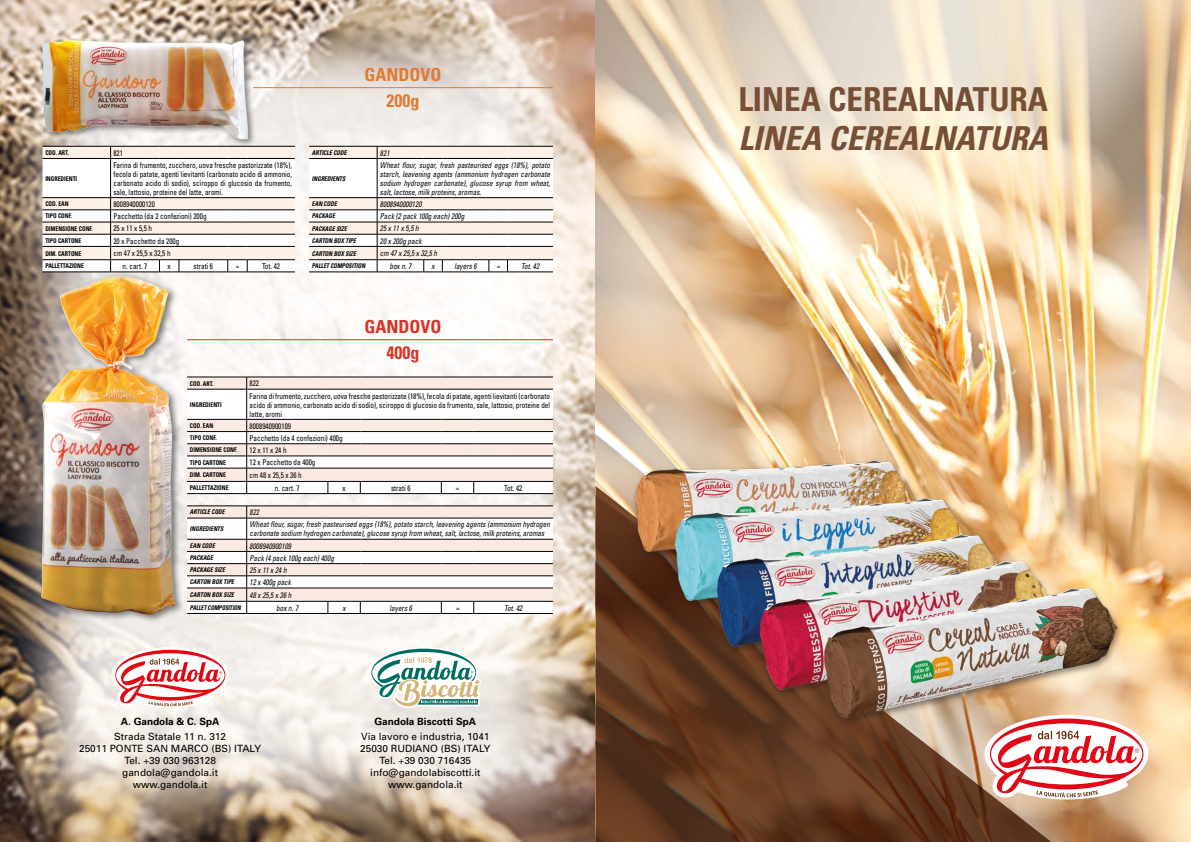
<style>
.page{position:relative;width:1191px;height:842px;background:#fff}
.page>*{position:absolute;margin:0;border:0;box-sizing:border-box;transform-origin:0 0}
.t1{font:700 condensed 33px "Univers";color:#774f37}
.t2{font:italic 700 condensed 33px "Univers";color:#774f37}
.t3{font:700 condensed 18px/26px "Univers";color:#e07b34;text-align:center}
.t4{font:700 condensed 18px/26px "Univers";color:#d73526;text-align:center}
.t5{font:10px/12px "Univers";color:#000;text-align:center}
.t6{font:700 10px "Univers";color:#000}
.t7{font:condensed 8px/9px "Univers";color:#000;text-align:justify;scale:.9 1}
.t8{font:italic condensed 8px/9px "Univers";color:#000;text-align:justify;scale:.9 1}
.t9{font:700 condensed 6.5px "Univers";color:#000;scale:.9 1}
.t10{font:italic 700 condensed 6.5px "Univers";color:#000;scale:.9 1}
.t11{font:italic 700 condensed 6.5px "Univers";color:#000;scale:.86 1}
</style>
<div class="page">
<img style="left:0;top:0;width:595px;height:842px">
<img style="left:595px;top:0;width:596px;height:486px">
<hr style="left:253px;top:87px;width:300px;height:1px;background:#e07b34">
<svg style="left:43px;top:146px;width:252px;height:127px"></svg>
<hr style="left:247px;top:272px;width:48px;height:1px;background:#000">
<svg style="left:309px;top:146px;width:244px;height:127px"></svg>
<hr style="left:507px;top:272px;width:46px;height:1px;background:#000">
<svg style="left:595px;top:486px;width:596px;height:356px;background:#8e6645"></svg>
<img style="left:633px;top:451px;width:492px;height:276px">
<svg style="left:984px;top:715px;width:164px;height:85px"></svg>
<div style="left:38px;top:272px;width:146px;height:352px;background:#000;opacity:.5"></div>
<img style="left:41px;top:275px;width:135px;height:340px">
<div style="left:40px;top:37px;width:217px;height:110px;background:#000;opacity:.5"></div>
<img style="left:43px;top:33px;width:209px;height:110px">
<hr style="left:187px;top:339px;width:366px;height:1px;background:#d73526">
<svg style="left:187px;top:377px;width:366px;height:116px"></svg>
<hr style="left:187px;top:493px;width:60px;height:1px;background:#000">
<hr style="left:247px;top:493px;width:81px;height:1px;background:#000">
<hr style="left:328px;top:493px;width:32px;height:1px;background:#000">
<hr style="left:360px;top:493px;width:81px;height:1px;background:#000">
<hr style="left:441px;top:493px;width:33px;height:1px;background:#000">
<hr style="left:474px;top:493px;width:79px;height:1px;background:#000">
<svg style="left:187px;top:506px;width:366px;height:107px"></svg>
<hr style="left:187px;top:613px;width:60px;height:1px;background:#000">
<hr style="left:247px;top:613px;width:81px;height:1px;background:#000">
<hr style="left:328px;top:613px;width:32px;height:1px;background:#000">
<hr style="left:360px;top:613px;width:81px;height:1px;background:#000">
<hr style="left:441px;top:613px;width:33px;height:1px;background:#000">
<hr style="left:474px;top:613px;width:79px;height:1px;background:#000">
<svg style="left:370px;top:647px;width:111px;height:61px"></svg>
<svg style="left:111px;top:647px;width:118px;height:61px"></svg>
<p class="t9" style="left:45px;top:149px;width:28px">COD. ART.</p>
<p class="t7" style="left:113px;top:148px;width:12px">821</p>
<p class="t9" style="left:45px;top:174px;width:37px">INGREDIENTI</p>
<p class="t7" style="left:113px;top:160px;width:200px">Farina di frumento, zucchero, uova fresche pastorizzate (18%), fecola di patate, agenti lievitanti (carbonato acido di ammonio, carbonato acido di sodio), sciroppo di glucosio da frumento, sale, lattosio, proteine del latte, aromi.</p>
<p class="t9" style="left:45px;top:200px;width:27px">COD. EAN</p>
<p class="t7" style="left:113px;top:199px;width:48px">8008940000120</p>
<p class="t9" style="left:45px;top:212px;width:31px">TIPO CONF.</p>
<p class="t7" style="left:113px;top:212px;width:105px">Pacchetto (da 2 confezioni) 200g</p>
<p class="t9" style="left:45px;top:224px;width:54px">DIMENSIONE CONF.</p>
<p class="t7" style="left:113px;top:224px;width:45px">25 x 11 x 5,5 h</p>
<p class="t9" style="left:45px;top:237px;width:42px">TIPO CARTONE</p>
<p class="t7" style="left:113px;top:236px;width:75px">20 x Pacchetto da 200g</p>
<p class="t9" style="left:45px;top:249px;width:42px">DIM. CARTONE</p>
<p class="t7" style="left:113px;top:249px;width:65px">cm 47 x 25,5 x 32,5 h</p>
<p class="t9" style="left:45px;top:262px;width:44px">PALLETTAZIONE</p>
<p class="t7" style="left:123px;top:261px;width:29px">n. cart. 7</p>
<p class="t7" style="left:168px;top:261px;width:5px">x</p>
<p class="t7" style="left:193px;top:261px;width:23px">strati 6</p>
<p class="t7" style="left:236px;top:261px;width:5px">=</p>
<p class="t7" style="left:262px;top:261px;width:22px">Tot. 42</p>
<h2 class="t3" style="left:364px;top:61px;width:79px">GANDOVO<br>200g</h2>
<p class="t10" style="left:312px;top:149px;width:40px">ARTICLE CODE</p>
<p class="t8" style="left:380px;top:148px;width:12px">821</p>
<p class="t10" style="left:312px;top:174px;width:39px">INGREDIENTS</p>
<p class="t8" style="left:380px;top:160px;width:190px">Wheat flour, sugar, fresh pasteurised eggs (18%), potato starch, leavening agents (ammonium hydrogen carbonate sodium hydrogen carbonate), glucose syrup from wheat, salt, lactose, milk proteins, aromas.</p>
<p class="t10" style="left:312px;top:200px;width:29px">EAN CODE</p>
<p class="t8" style="left:380px;top:199px;width:48px">8008940000120</p>
<p class="t10" style="left:312px;top:212px;width:27px">PACKAGE</p>
<p class="t8" style="left:380px;top:212px;width:95px">Pack (2 pack 100g each) 200g</p>
<p class="t10" style="left:312px;top:224px;width:41px">PACKAGE SIZE</p>
<p class="t8" style="left:380px;top:224px;width:45px">25 x 11 x 5,5 h</p>
<p class="t10" style="left:312px;top:237px;width:51px">CARTON BOX TIPE</p>
<p class="t8" style="left:380px;top:236px;width:48px">20 x 200g pack</p>
<p class="t10" style="left:312px;top:249px;width:51px">CARTON BOX SIZE</p>
<p class="t8" style="left:380px;top:249px;width:65px">cm 47 x 25,5 x 32,5 h</p>
<p class="t10" style="left:312px;top:262px;width:61px">PALLET COMPOSITION</p>
<p class="t8" style="left:389px;top:261px;width:26px">box n. 7</p>
<p class="t8" style="left:431px;top:261px;width:5px">x</p>
<p class="t8" style="left:454px;top:261px;width:26px">layers 6</p>
<p class="t8" style="left:496px;top:261px;width:5px">=</p>
<p class="t8" style="left:521px;top:261px;width:22px">Tot. 42</p>
<h2 class="t4" style="left:364px;top:313px;width:79px">GANDOVO<br>400g</h2>
<p class="t9" style="left:190px;top:379px;width:28px">COD. ART.</p>
<p class="t7" style="left:249px;top:379px;width:12px">822</p>
<p class="t9" style="left:190px;top:400px;width:37px">INGREDIENTI</p>
<p class="t7" style="left:249px;top:391px;width:335px">Farina di frumento, zucchero, uova fresche pastorizzate (18%), fecola di patate, agenti lievitanti (carbonato acido di ammonio, carbonato acido di sodio), sciroppo di glucosio da frumento, sale, lattosio, proteine del latte, aromi</p>
<p class="t9" style="left:190px;top:422px;width:27px">COD. EAN</p>
<p class="t7" style="left:249px;top:421px;width:48px">8008940900109</p>
<p class="t9" style="left:190px;top:434px;width:31px">TIPO CONF.</p>
<p class="t7" style="left:249px;top:433px;width:105px">Pacchetto (da 4 confezioni) 400g</p>
<p class="t9" style="left:190px;top:446px;width:54px">DIMENSIONE CONF.</p>
<p class="t7" style="left:249px;top:445px;width:43px">12 x 11 x 24 h</p>
<p class="t9" style="left:190px;top:458px;width:42px">TIPO CARTONE</p>
<p class="t7" style="left:249px;top:458px;width:75px">12 x Pacchetto da 400g</p>
<p class="t9" style="left:190px;top:471px;width:42px">DIM. CARTONE</p>
<p class="t7" style="left:249px;top:470px;width:60px">cm 48 x 25,5 x 36 h</p>
<p class="t9" style="left:190px;top:484px;width:44px">PALLETTAZIONE</p>
<p class="t7" style="left:275px;top:483px;width:29px">n. cart. 7</p>
<p class="t7" style="left:342px;top:483px;width:5px">x</p>
<p class="t7" style="left:391px;top:483px;width:23px">strati 6</p>
<p class="t7" style="left:456px;top:483px;width:6px">=</p>
<p class="t7" style="left:504px;top:483px;width:22px">Tot. 42</p>
<p class="t10" style="left:190px;top:508px;width:40px">ARTICLE CODE</p>
<p class="t8" style="left:249px;top:508px;width:12px">822</p>
<p class="t10" style="left:190px;top:525px;width:39px">INGREDIENTS</p>
<p class="t8" style="left:249px;top:520px;width:335px">Wheat flour, sugar, fresh pasteurised eggs (18%), potato starch, leavening agents (ammonium hydrogen carbonate sodium hydrogen carbonate), glucose syrup from wheat, salt, lactose, milk proteins, aromas</p>
<p class="t10" style="left:190px;top:541px;width:29px">EAN CODE</p>
<p class="t8" style="left:249px;top:541px;width:48px">8008940900109</p>
<p class="t10" style="left:190px;top:554px;width:27px">PACKAGE</p>
<p class="t8" style="left:249px;top:553px;width:95px">Pack (4 pack 100g each) 400g</p>
<p class="t10" style="left:190px;top:566px;width:41px">PACKAGE SIZE</p>
<p class="t8" style="left:249px;top:565px;width:43px">25 x 11 x 24 h</p>
<p class="t10" style="left:190px;top:578px;width:51px">CARTON BOX TIPE</p>
<p class="t8" style="left:249px;top:578px;width:48px">12 x 400g pack</p>
<p class="t10" style="left:190px;top:591px;width:51px">CARTON BOX SIZE</p>
<p class="t8" style="left:249px;top:590px;width:48px">48 x 25,5 x 36 h</p>
<p class="t11" style="left:190px;top:604px;width:61px">PALLET COMPOSITION</p>
<p class="t8" style="left:276px;top:603px;width:26px">box n. 7</p>
<p class="t8" style="left:342px;top:603px;width:5px">x</p>
<p class="t8" style="left:389px;top:603px;width:26px">layers 6</p>
<p class="t8" style="left:456px;top:603px;width:5px">=</p>
<p class="t8" style="left:504px;top:603px;width:22px">Tot. 42</p>
<p class="t6" style="left:121px;top:715px;width:100px">A. Gandola &amp; C. SpA</p>
<p class="t5" style="left:79px;top:730px;width:183px">Strada Statale 11 n. 312<br>25011 PONTE SAN MARCO (BS) ITALY<br>Tel. +39 030 963128 gandola@gandola.it<br>www.gandola.it</p>
<p class="t6" style="left:374px;top:715px;width:103px">Gandola Biscotti SpA</p>
<p class="t5" style="left:360px;top:730px;width:132px">Via lavoro e industria, 1041<br>25030 RUDIANO (BS) ITALY<br>Tel. +39 030 716435 info@gandolabiscotti.it www.gandola.it</p>
<h1 class="t1" style="left:738px;top:79px;width:311px">LINEA CEREALNATURA</h1>
<h1 class="t2" style="left:738px;top:118px;width:311px">LINEA CEREALNATURA</h1>
</div>
